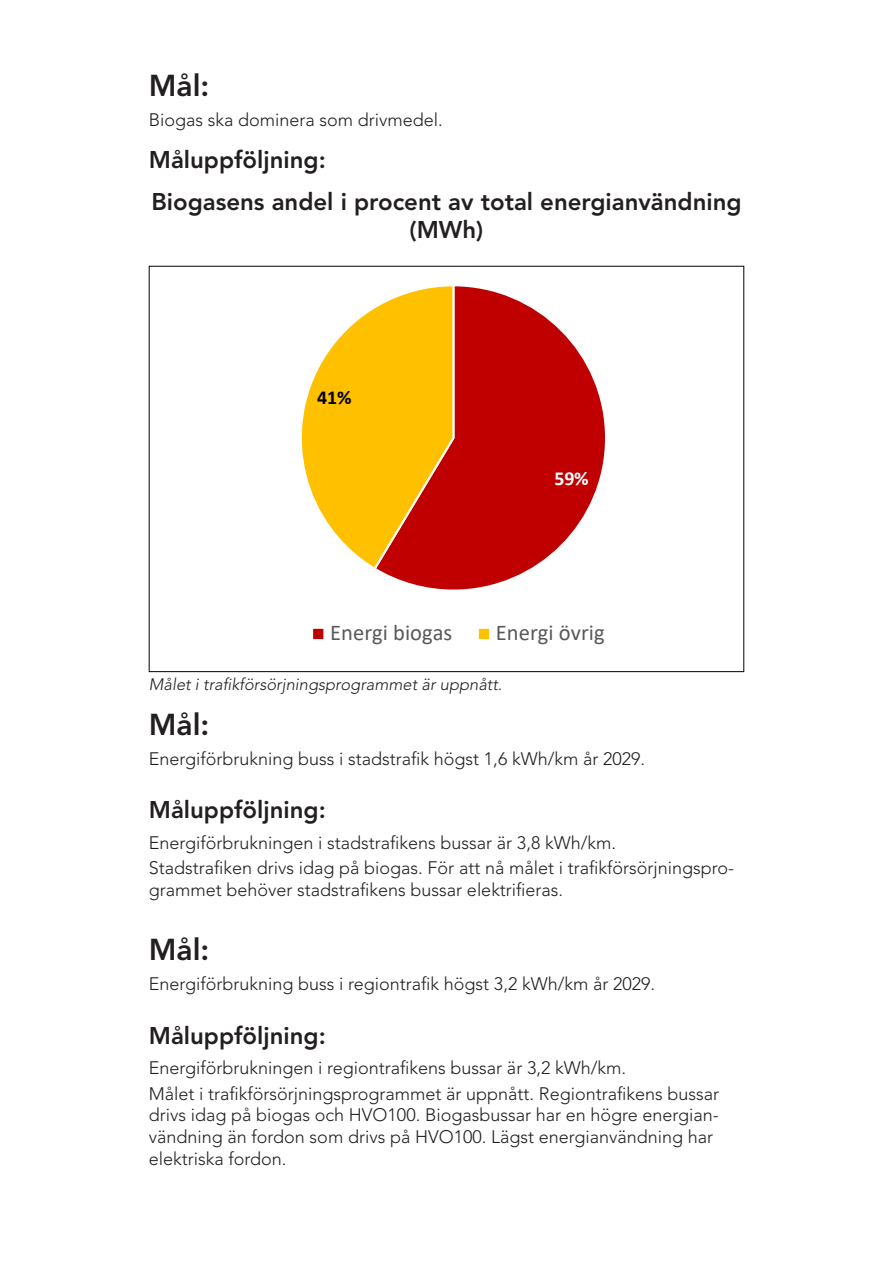
<style>
.page{position:relative;width:893px;height:1263px;background:#fff}
.page>*{position:absolute;margin:0;border:0;box-sizing:border-box;transform-origin:0 0}
.t1{font:800 30px "Avenir LT Std";color:#231f20}
.t2{font:800 24px/28.8px "Avenir LT Std";color:#231f20;text-align:center}
.t3{font:22.5px "Calibri";color:#595959}
.t4{font:700 19.8px "Calibri";color:#fff}
.t5{font:700 19.8px "Calibri";color:#000}
.t6{font:300 18px/21.6px "Avenir LT Std";color:#231f20}
.t7{font:italic 300 16.5px "Avenir LT Std";color:#231f20}
</style>
<div class="page">
<svg style="left:301px;top:286px;width:304px;height:354px"></svg>
<p class="t1" style="left:149px;top:68px;width:62px">Mål:</p>
<p class="t6" style="left:149px;top:109px;width:296px">Biogas ska dominera som drivmedel.</p>
<p class="t2" style="left:149px;top:145px;width:178px">Måluppföljning:</p>
<p class="t2" style="left:151px;top:187px;width:592px">Biogasens andel i procent av total energianvändning (MWh)</p>
<p class="t5" style="left:317px;top:384px;width:36px">41%</p>
<p class="t4" style="left:554px;top:464px;width:36px">59%</p>
<p class="t3" style="left:330px;top:617px;width:124px">Energi biogas</p>
<p class="t3" style="left:496px;top:617px;width:110px">Energi övrig</p>
<p class="t7" style="left:149px;top:674px;width:355px">Målet i trafikförsörjningsprogrammet är uppnått.</p>
<p class="t1" style="left:149px;top:707px;width:62px">Mål:</p>
<p class="t6" style="left:149px;top:748px;width:498px">Energiförbrukning buss i stadstrafik högst 1,6 kWh/km år 2029.</p>
<p class="t2" style="left:149px;top:796px;width:178px">Måluppföljning:</p>
<p class="t6" style="left:149px;top:832px;width:469px">Energiförbrukningen i stadstrafikens bussar är 3,8 kWh/km.</p>
<p class="t6" style="left:149px;top:857px;width:587px">Stadstrafiken drivs idag på biogas. För att nå målet i trafikförsörjningspro&shy;grammet behöver stadstrafikens bussar elektrifieras.</p>
<p class="t1" style="left:149px;top:932px;width:62px">Mål:</p>
<p class="t6" style="left:149px;top:973px;width:508px">Energiförbrukning buss i regiontrafik högst 3,2 kWh/km år 2029.</p>
<p class="t2" style="left:149px;top:1021px;width:178px">Måluppföljning:</p>
<p class="t6" style="left:149px;top:1057px;width:479px">Energiförbrukningen i regiontrafikens bussar är 3,2 kWh/km.</p>
<p class="t6" style="left:149px;top:1083px;width:572px">Målet i trafikförsörjningsprogrammet är uppnått. Regiontrafikens bussar drivs idag på biogas och HVO100. Biogasbussar har en högre energian&shy;vändning än fordon som drivs på HVO100. Lägst energianvändning har elektriska fordon.</p>
</div>
